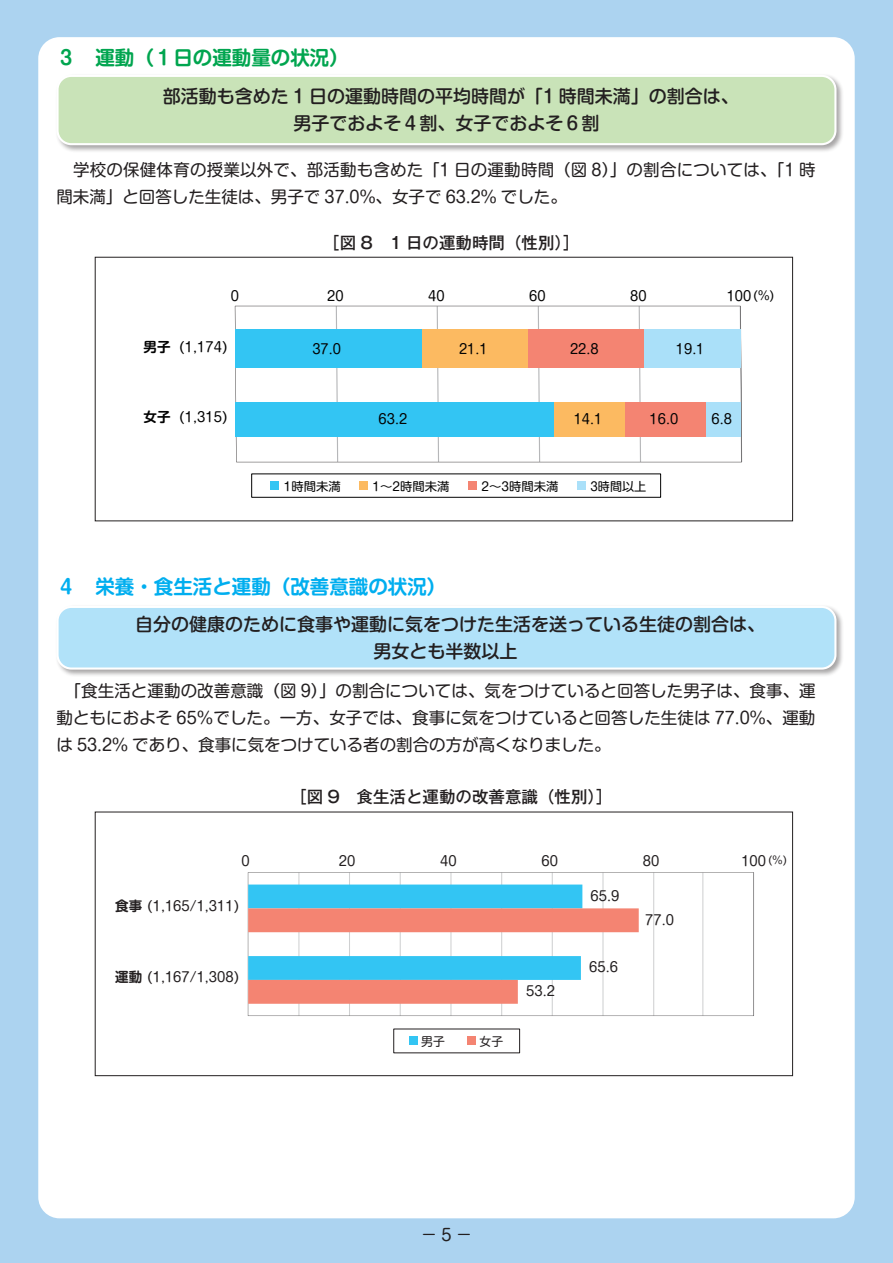
<style>
.page{position:relative;width:893px;height:1263px;background:#acd3f0}
.page>*{position:absolute;margin:0;border:0;box-sizing:border-box;transform-origin:0 0}
.t1{font:700 19.5px "Shin M Go Pro De";color:#00aeef}
.t2{font:700 19.5px "Shin M Go Pro De";color:#00a54f}
.t3{font:500 18px/27px "Shin M Go Pro";color:#231f20;text-align:center}
.t4{font:16.5px/27px "Shin M Go Pro";color:#231f20}
.t5{font:500 16.5px "Gothic MB101 Pr 5";color:#231f20}
.t6{font:13.5px "Shin M Go Pro";letter-spacing:.005em;color:#030303}
.t7{font:13.5px "Shin M Go Pro";letter-spacing:.005em;color:#231f20}
.t8{font:12px "Shin M Go Pro";color:#030303}
.t9{font:12px "Shin M Go Pro";color:#231f20}
.t10{font:10.5px "Shin M Go Pro";color:#231f20}
.s1{font-family:"Shin M Go Pro De";font-weight:700}
</style>
<div class="page">
<div style="left:38px;top:37px;width:817px;height:1181px;background:#fff;border-radius:21px"></div>
<div style="left:55px;top:73px;width:789px;height:80px;background:#231f20;opacity:.4"></div>
<div style="left:58px;top:76px;width:777px;height:68px;background:#c9e3b8;border-radius:14px"></div>
<div style="left:56px;top:75px;width:780px;height:70px;border:2px solid #fff;border-radius:14px"></div>
<div style="left:55px;top:604px;width:789px;height:73px;background:#231f20;opacity:.4"></div>
<div style="left:58px;top:607px;width:777px;height:61px;background:#b1e2f9;border-radius:14px"></div>
<div style="left:56px;top:606px;width:780px;height:64px;border:2px solid #fff;border-radius:14px"></div>
<svg style="left:235px;top:306px;width:507px;height:156px"></svg>
<div style="left:235px;top:329px;width:187px;height:39px;background:#33c5f3"></div>
<div style="left:235px;top:402px;width:319px;height:34px;background:#33c5f3"></div>
<div style="left:422px;top:329px;width:107px;height:39px;background:#fcba61"></div>
<div style="left:554px;top:402px;width:71px;height:34px;background:#fcba61"></div>
<div style="left:529px;top:329px;width:115px;height:39px;background:#f48472"></div>
<div style="left:625px;top:402px;width:81px;height:34px;background:#f48472"></div>
<div style="left:644px;top:329px;width:96px;height:39px;background:#aae0f9"></div>
<div style="left:706px;top:402px;width:34px;height:34px;background:#aae0f9"></div>
<div style="left:271px;top:481px;width:8px;height:9px;background:#33c5f3"></div>
<div style="left:359px;top:481px;width:9px;height:9px;background:#fcba61"></div>
<div style="left:468px;top:481px;width:9px;height:9px;background:#f48472"></div>
<div style="left:577px;top:481px;width:9px;height:9px;background:#aae0f9"></div>
<div style="left:95px;top:257px;width:698px;height:264px;border:1px solid #231f20"></div>
<svg style="left:248px;top:872px;width:506px;height:144px"></svg>
<svg style="left:248px;top:884px;width:391px;height:120px"></svg>
<div style="left:409px;top:1036px;width:8px;height:9px;background:#33c5f3"></div>
<div style="left:467px;top:1036px;width:9px;height:9px;background:#f48472"></div>
<div style="left:95px;top:812px;width:698px;height:264px;border:1px solid #231f20"></div>
<p class="t2" style="left:56px;top:42px;width:294px">３　運動（１日の運動量の状況）</p>
<p class="t3" style="left:163px;top:81px;width:578px">部活動も含めた 1 日の運動時間の平均時間が「1 時間未満」の割合は、男子でおよそ４割、女子でおよそ６割</p>
<p class="t4" style="left:56px;top:154px;width:761px">　学校の保健体育の授業以外で、部活動も含めた「1 日の運動時間（図 8）」の割合については、「1 時間未満」と回答した生徒は、男子で 37.0%、女子で 63.2% でした。</p>
<p class="t5" style="left:323px;top:229px;width:258px">［図 8　1 日の運動時間（性別）］</p>
<p class="t8" style="left:753px;top:285px;width:22px">(%)</p>
<p class="t6" style="left:231px;top:285px;width:10px">0</p>
<p class="t6" style="left:327px;top:285px;width:18px">20</p>
<p class="t6" style="left:428px;top:285px;width:18px">40</p>
<p class="t6" style="left:529px;top:285px;width:18px">60</p>
<p class="t6" style="left:630px;top:285px;width:18px">80</p>
<p class="t6" style="left:727px;top:285px;width:26px">100</p>
<p class="t6" style="left:144px;top:336px;width:85px"><span class="s1">男子</span> (1,174)</p>
<p class="t6" style="left:144px;top:406px;width:85px"><span class="s1">女子</span> (1,315)</p>
<p class="t6" style="left:312px;top:338px;width:30px">37.0</p>
<p class="t6" style="left:459px;top:338px;width:30px">21.1</p>
<p class="t6" style="left:570px;top:338px;width:30px">22.8</p>
<p class="t6" style="left:676px;top:338px;width:30px">19.1</p>
<p class="t6" style="left:379px;top:408px;width:30px">63.2</p>
<p class="t6" style="left:574px;top:408px;width:30px">14.1</p>
<p class="t6" style="left:649px;top:408px;width:30px">16.0</p>
<p class="t6" style="left:711px;top:408px;width:22px">6.8</p>
<p class="t8" style="left:284px;top:477px;width:59px">1時間未満</p>
<p class="t8" style="left:373px;top:477px;width:78px">1～2時間未満</p>
<p class="t8" style="left:482px;top:477px;width:78px">2～3時間未満</p>
<p class="t8" style="left:591px;top:477px;width:57px">3時間以上</p>
<p class="t1" style="left:56px;top:570px;width:391px">４　栄養・食生活と運動（改善意識の状況）</p>
<p class="t3" style="left:135px;top:609px;width:631px">自分の健康のために食事や運動に気をつけた生活を送っている生徒の割合は、男女とも半数以上</p>
<p class="t4" style="left:56px;top:676px;width:761px;text-align:justify">　「食生活と運動の改善意識（図 9）」の割合については、気をつけていると回答した男子は、食事、運動ともにおよそ 65％でした。一方、女子では、食事に気をつけていると回答した生徒は 77.0%、運動は 53.2% であり、食事に気をつけている者の割合の方が高くなりました。</p>
<p class="t5" style="left:290px;top:783px;width:323px">［図 9　食生活と運動の改善意識（性別）］</p>
<p class="t7" style="left:242px;top:850px;width:10px">0</p>
<p class="t7" style="left:339px;top:850px;width:18px">20</p>
<p class="t7" style="left:440px;top:850px;width:18px">40</p>
<p class="t7" style="left:541px;top:850px;width:18px">60</p>
<p class="t7" style="left:643px;top:850px;width:18px">80</p>
<p class="t7" style="left:741px;top:850px;width:26px">100</p>
<p class="t10" style="left:769px;top:851px;width:20px">(%)</p>
<p class="t7" style="left:115px;top:895px;width:125px"><span class="s1">食事</span> (1,165/1,311)</p>
<p class="t7" style="left:115px;top:966px;width:125px"><span class="s1">運動</span> (1,167/1,308)</p>
<p class="t9" style="left:421px;top:1031px;width:25px">男子</p>
<p class="t9" style="left:480px;top:1031px;width:25px">女子</p>
<p class="t7" style="left:526px;top:980px;width:30px">53.2</p>
<p class="t7" style="left:590px;top:885px;width:30px">65.9</p>
<p class="t7" style="left:589px;top:956px;width:30px">65.6</p>
<p class="t7" style="left:645px;top:909px;width:30px">77.0</p>
<p class="t4" style="left:421px;top:1220px;width:53px">－5－</p>
</div>
